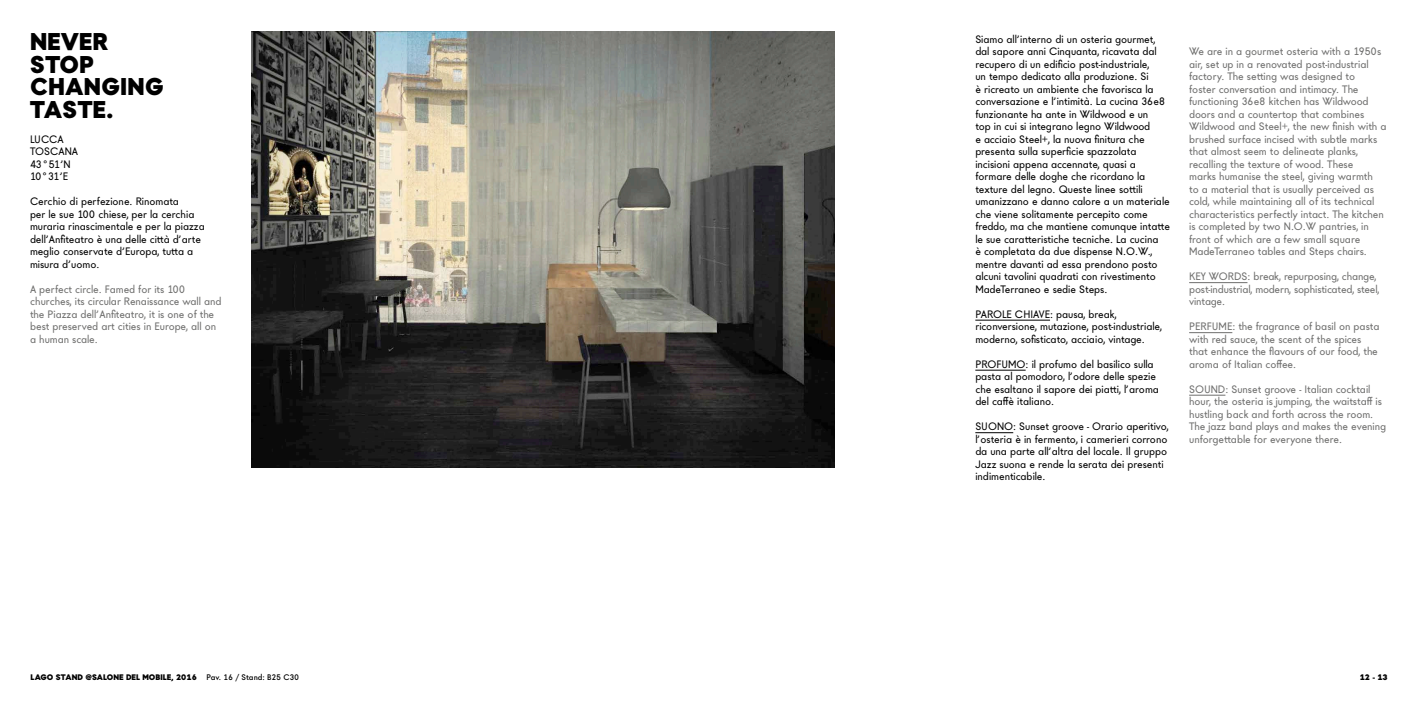
<style>
.page{position:relative;width:1418px;height:709px;background:#fff}
.page>*{position:absolute;margin:0;border:0;box-sizing:border-box;transform-origin:0 0}
.t1{font:800 22.5px/22.5px "LAGOSANS";color:#000}
.t2{font:10px/12.5px "LAGOSANS";color:#000}
.t3{font:10px/12.5px "LAGOSANS";color:#6f6f6e}
.t4{font:800 7.5px "LAGOSANS";color:#000}
.s1{font-weight:500}
</style>
<div class="page">
<img style="left:251px;top:32px;width:583px;height:435px">
<hr style="left:975px;top:320px;width:75px;height:1px;background:#000">
<hr style="left:975px;top:370px;width:50px;height:1px;background:#000">
<hr style="left:975px;top:432px;width:38px;height:1px;background:#000">
<hr style="left:1189px;top:282px;width:58px;height:1px;background:#6f6f6e">
<hr style="left:1189px;top:332px;width:43px;height:1px;background:#6f6f6e">
<hr style="left:1189px;top:395px;width:36px;height:1px;background:#6f6f6e">
<h1 class="t1" style="left:30px;top:30px;width:135px">NEVER<br>STOP<br>CHANGING<br>TASTE.</h1>
<p class="t2" style="left:30px;top:133px;width:50px">LUCCA<br>TOSCANA<br>43°51’N<br>10°31’E</p>
<p class="t2" style="left:30px;top:195px;width:176px">Cerchio di perfezione. Rinomata<br>per le sue 100 chiese, per la cerchia muraria rinascimentale e per la piazza dell’Anfiteatro è una delle città d’arte meglio conservate d’Europa, tutta a misura d’uomo.</p>
<p class="t3" style="left:30px;top:283px;width:193px">A perfect circle. Famed for its 100 churches, its circular Renaissance wall and the Piazza dell’Anfiteatro, it is one of the best preserved art cities in Europe, all on a human scale.</p>
<p class="t2" style="left:975px;top:33px;width:196px">Siamo all’interno di un osteria gourmet, dal sapore anni Cinquanta, ricavata dal recupero di un edificio post-industriale,<br>un tempo dedicato alla produzione. Si<br>è ricreato un ambiente che favorisca la conversazione e l’intimità. La cucina 36e8 funzionante ha ante in Wildwood e un<br>top in cui si integrano legno Wildwood<br>e acciaio Steel+, la nuova finitura che presenta sulla superficie spazzolata incisioni appena accennate, quasi a formare delle doghe che ricordano la texture del legno. Queste linee sottili umanizzano e danno calore a un materiale che viene solitamente percepito come freddo, ma che mantiene comunque intatte le sue caratteristiche tecniche. La cucina<br>è completata da due dispense N.O.W., mentre davanti ad essa prendono posto alcuni tavolini quadrati con rivestimento MadeTerraneo e sedie Steps.</p>
<p class="t2" style="left:975px;top:308px;width:188px">PAROLE CHIAVE: pausa, break, riconversione, mutazione, post-industriale, moderno, sofisticato, acciaio, vintage.</p>
<p class="t2" style="left:975px;top:358px;width:185px">PROFUMO: il profumo del basilico sulla pasta al pomodoro, l’odore delle spezie che esaltano il sapore dei piatti, l’aroma del caffè italiano.</p>
<p class="t2" style="left:975px;top:420px;width:195px">SUONO: Sunset groove - Orario aperitivo, l’osteria è in fermento, i camerieri corrono da una parte all’altra del locale. Il gruppo Jazz suona e rende la serata dei presenti indimenticabile.</p>
<p class="t3" style="left:1189px;top:45px;width:199px">We are in a gourmet osteria with a 1950s air, set up in a renovated post-industrial factory. The setting was designed to<br>foster conversation and intimacy. The functioning 36e8 kitchen has Wildwood doors and a countertop that combines Wildwood and Steel+, the new finish with a brushed surface incised with subtle marks that almost seem to delineate planks, recalling the texture of wood. These<br>marks humanise the steel, giving warmth<br>to a material that is usually perceived as cold, while maintaining all of its technical characteristics perfectly intact. The kitchen is completed by two N.O.W pantries, in front of which are a few small square MadeTerraneo tables and Steps chairs.</p>
<p class="t3" style="left:1189px;top:270px;width:192px">KEY WORDS: break, repurposing, change, post-industrial, modern, sophisticated, steel, vintage.</p>
<p class="t3" style="left:1189px;top:320px;width:192px">PERFUME: the fragrance of basil on pasta with red sauce, the scent of the spices that enhance the flavours of our food, the aroma of Italian coffee.</p>
<p class="t3" style="left:1189px;top:383px;width:199px">SOUND: Sunset groove - Italian cocktail hour, the osteria is jumping, the waitstaff is hustling back and forth across the room.<br>The jazz band plays and makes the evening unforgettable for everyone there.</p>
<p class="t4" style="left:30px;top:672px;width:270px">LAGO STAND @SALONE DEL MOBILE, 2016 <span class="s1">Pav. 16 / Stand: B25 C30</span></p>
<p class="t4" style="left:1359px;top:672px;width:30px">12 - 13</p>
</div>
